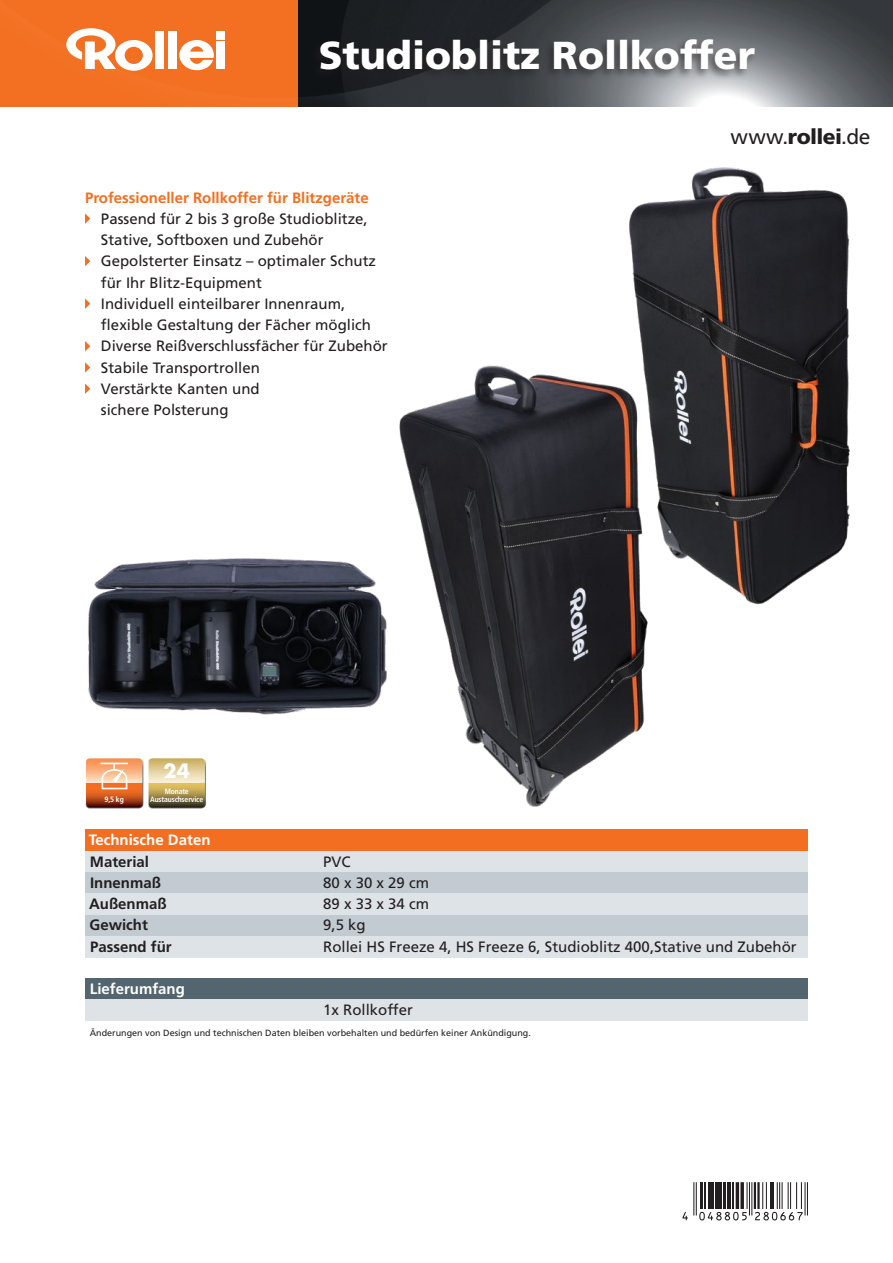
<style>
.page{position:relative;width:893px;height:1263px;background:#fff}
.page>*{position:absolute;margin:0;border:0;box-sizing:border-box;transform-origin:0 0}
.t1{font:900 39px "Frutiger LT";color:#fff}
.t2{font:21px "Frutiger LT";color:#231f20}
.t3{font:700 19.2px "Futura";color:#fff}
._020_bold{font:15px/21.3px "Frutiger LT";color:#231f20}
.t4{font:700 15px "Frutiger LT";color:#231f20}
._020_bold-2{font:700 15px "Frutiger LT";color:#f36e21}
._020_bold-3{font:700 15px "Frutiger LT";color:#fff}
.t5{font:9px "Frutiger LT";color:#231f20}
.t6{font:700 condensed 7.65px/7.8px "Frutiger LT";letter-spacing:-.02em;color:#fff;text-align:center}
.s1{font-weight:900}
</style>
<div class="page">
<img style="left:298px;top:0;width:595px;height:106px">
<div style="left:0;top:0;width:298px;height:106px;background:#f36f21"></div>
<svg style="left:179px;top:40px;width:35px;height:30px"></svg>
<div style="left:155px;top:32px;width:9px;height:37px;background:#fff"></div>
<div style="left:168px;top:32px;width:8px;height:37px;background:#fff"></div>
<div style="left:216px;top:32px;width:9px;height:8px;background:#fff"></div>
<div style="left:216px;top:41px;width:9px;height:28px;background:#fff"></div>
<svg style="left:66px;top:28px;width:87px;height:43px"></svg>
<hr style="left:696px;top:1182px;width:1px;height:33px;background:#231f20">
<hr style="left:693px;top:1182px;width:1px;height:33px;background:#231f20">
<hr style="left:751px;top:1182px;width:1px;height:33px;background:#231f20">
<hr style="left:749px;top:1182px;width:1px;height:33px;background:#231f20">
<hr style="left:746px;top:1182px;width:2px;height:27px;background:#231f20">
<hr style="left:754px;top:1182px;width:2px;height:27px;background:#231f20">
<hr style="left:807px;top:1182px;width:1px;height:33px;background:#231f20">
<hr style="left:804px;top:1182px;width:2px;height:33px;background:#231f20">
<svg style="left:682px;top:1212px;width:6px;height:8px"></svg>
<svg style="left:699px;top:1182px;width:48px;height:38px"></svg>
<svg style="left:755px;top:1182px;width:48px;height:38px"></svg>
<img style="left:629px;top:167px;width:221px;height:438px">
<img style="left:399px;top:363px;width:250px;height:444px">
<img style="left:88px;top:558px;width:299px;height:157px">
<div style="left:310px;top:36px;width:447px;height:45px;background:#231f20;opacity:.6"></div>
<div style="left:85px;top:830px;width:723px;height:21px;background:#f36e21"></div>
<div style="left:85px;top:978px;width:723px;height:21px;background:#53656e"></div>
<div style="left:85px;top:851px;width:723px;height:21px;background:#dee3e7"></div>
<div style="left:85px;top:999px;width:723px;height:21px;background:#dee3e7"></div>
<div style="left:85px;top:872px;width:723px;height:21px;background:#c2cbd1"></div>
<div style="left:85px;top:915px;width:723px;height:21px;background:#c2cbd1"></div>
<div style="left:85px;top:893px;width:723px;height:22px;background:#dee3e7"></div>
<div style="left:85px;top:936px;width:723px;height:21px;background:#dee3e7"></div>
<svg style="left:85px;top:213px;width:5px;height:11px"></svg>
<svg style="left:85px;top:256px;width:5px;height:10px"></svg>
<svg style="left:85px;top:298px;width:5px;height:11px"></svg>
<svg style="left:85px;top:341px;width:5px;height:10px"></svg>
<svg style="left:85px;top:362px;width:5px;height:11px"></svg>
<svg style="left:85px;top:383px;width:5px;height:11px"></svg>
<div style="left:83px;top:757px;width:61px;height:52px;background:#231f20;opacity:.75"></div>
<svg style="left:86px;top:758px;width:56px;height:49px;background:#de8b5d"></svg>
<div style="left:145px;top:757px;width:62px;height:52px;background:#231f20;opacity:.75"></div>
<svg style="left:149px;top:758px;width:56px;height:49px;background:#beab73"></svg>
<p class="t1" style="left:319px;top:31px;width:438px">Studioblitz Rollkoffer</p>
<p class="_020_bold-2" style="left:85px;top:189px;width:285px">Professioneller Rollkoffer für Blitzgeräte</p>
<p class="_020_bold" style="left:101px;top:208px;width:268px">Passend für 2 bis 3 große Studioblitze,<br>Stative, Softboxen und Zubehör</p>
<p class="_020_bold" style="left:101px;top:251px;width:277px">Gepolsterter Einsatz – optimaler Schutz für Ihr Blitz-Equipment</p>
<p class="_020_bold" style="left:101px;top:293px;width:272px">Individuell einteilbarer Innenraum, flexible Gestaltung der Fächer möglich</p>
<p class="_020_bold" style="left:101px;top:336px;width:288px">Diverse Reißverschlussfächer für Zubehör</p>
<p class="_020_bold" style="left:101px;top:357px;width:160px">Stabile Transportrollen</p>
<p class="_020_bold" style="left:101px;top:378px;width:160px">Verstärkte Kanten und sichere Polsterung</p>
<p class="t6" style="left:105px;top:795px;width:21px">9,5 kg</p>
<p class="t3" style="left:163px;top:757px;width:28px">24</p>
<p class="t6" style="left:150px;top:788px;width:55px">Monate<br>Austauschservice</p>
<p class="t2" style="left:731px;top:125px;width:141px">www.<span class="s1">rollei</span>.de</p>
<p class="_020_bold-3" style="left:89px;top:831px;width:123px">Technische Daten</p>
<p class="t4" style="left:90px;top:853px;width:61px">Material</p>
<p class="_020_bold" style="left:323px;top:851px;width:29px">PVC</p>
<p class="t4" style="left:90px;top:874px;width:72px">Innenmaß</p>
<p class="_020_bold" style="left:323px;top:872px;width:107px">80 x 30 x 29 cm</p>
<p class="t4" style="left:89px;top:895px;width:79px">Außenmaß</p>
<p class="_020_bold" style="left:323px;top:893px;width:107px">89 x 33 x 34 cm</p>
<p class="t4" style="left:90px;top:916px;width:60px">Gewicht</p>
<p class="_020_bold" style="left:323px;top:915px;width:44px">9,5 kg</p>
<p class="t4" style="left:90px;top:938px;width:83px">Passend für</p>
<p class="_020_bold" style="left:323px;top:936px;width:475px">Rollei HS Freeze 4, HS Freeze 6, Studioblitz 400,Stative und Zubehör</p>
<p class="_020_bold-3" style="left:90px;top:980px;width:97px">Lieferumfang</p>
<p class="_020_bold" style="left:323px;top:999px;width:91px">1x Rollkoffer</p>
<p class="t5" style="left:90px;top:1028px;width:443px">Änderungen von Design und technischen Daten bleiben vorbehalten und bedürfen keiner Ankündigung.</p>
</div>
